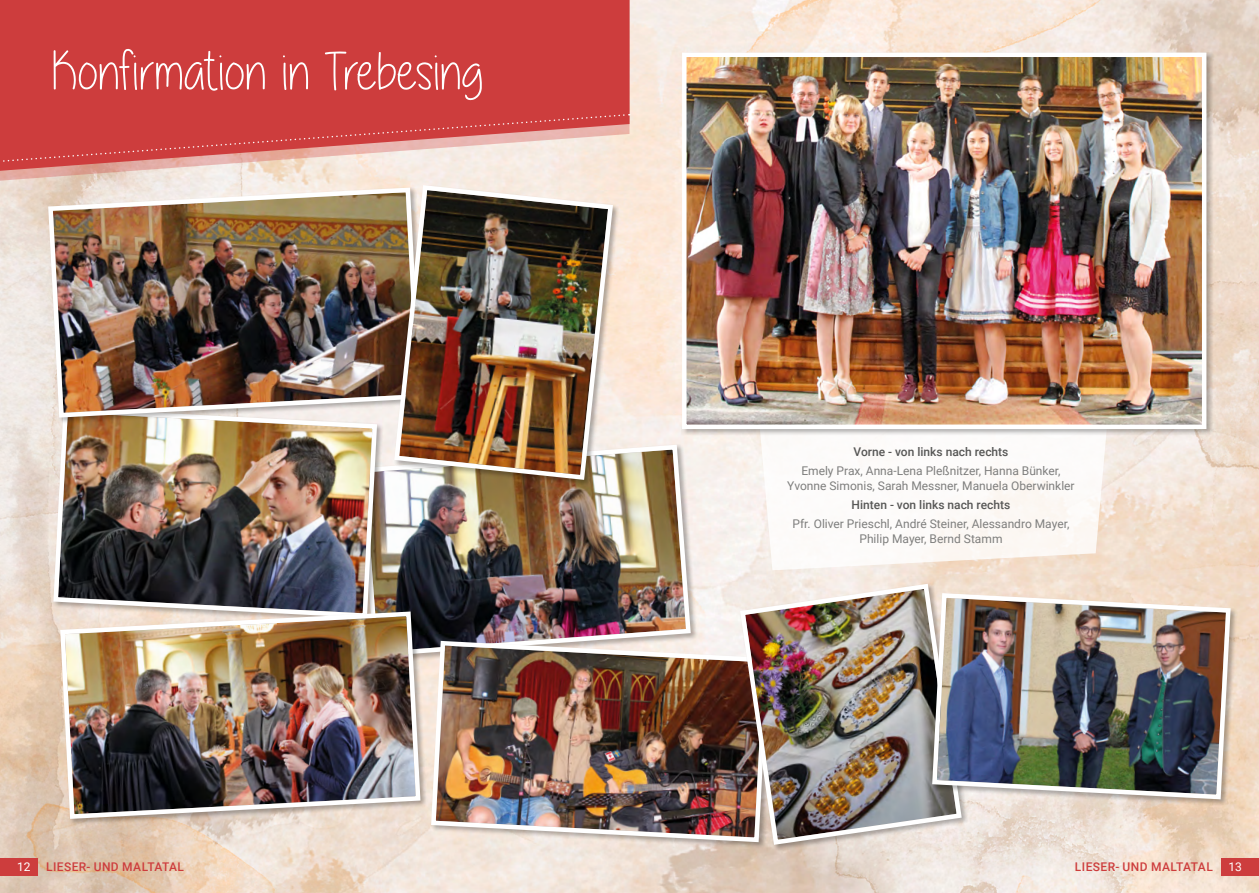
<style>
.page{position:relative;width:1259px;height:893px;background:#fff}
.page>*{position:absolute;margin:0;border:0;box-sizing:border-box;transform-origin:0 0}
.t1{font:54px "Alittlesunshine";letter-spacing:.01em;color:#fff}
.t2{font:12px/15px "Roboto";color:#7e7e7d;text-align:center}
.t3{font:500 12px "Roboto";color:#575756}
.t4{font:500 12px "Roboto";letter-spacing:.035em;color:#cd3d3d}
.t5{font:12px "Roboto";color:#fff}
</style>
<div class="page">
<img style="left:0;top:0;width:1259px;height:893px">
<svg style="left:756px;top:436px;width:355px;height:134px"></svg>
<svg style="left:0;top:0;width:629px;height:185px;background:#d25351"></svg>
<svg style="left:0;top:113px;width:630px;height:53px;background:#d97370"></svg>
<img style="left:384px;top:442px;width:309px;height:217px">
<img style="left:51px;top:424px;width:328px;height:196px">
<img style="left:46px;top:185px;width:346px;height:235px">
<div style="left:393px;top:184px;width:227px;height:303px;background:#000;opacity:.3"></div>
<img style="left:392px;top:183px;width:223px;height:299px">
<div style="left:430px;top:640px;width:345px;height:209px;background:#000;opacity:.3"></div>
<img style="left:429px;top:638px;width:308px;height:206px">
<div style="left:59px;top:611px;width:369px;height:215px;background:#000;opacity:.3"></div>
<img style="left:58px;top:609px;width:365px;height:212px">
<div style="left:681px;top:52px;width:532px;height:384px;background:#000;opacity:.3"></div>
<img style="left:680px;top:50px;width:528px;height:381px">
<img style="left:737px;top:581px;width:227px;height:266px">
<div style="left:931px;top:592px;width:306px;height:214px;background:#000;opacity:.3"></div>
<img style="left:930px;top:591px;width:303px;height:211px">
<div style="left:0;top:858px;width:37px;height:17px;background:#cd3d3d"></div>
<div style="left:1221px;top:858px;width:38px;height:17px;background:#cd3d3d"></div>
<h1 class="t1" style="left:51px;top:43px;width:432px">Konfirmation in Trebesing</h1>
<p class="t3" style="left:853px;top:443px;width:156px">Vorne - von links nach rechts</p>
<p class="t2" style="left:787px;top:463px;width:289px">Emely Prax, Anna-Lena Pleßnitzer, Hanna Bünker,<br>Yvonne Simonis, Sarah Messner, Manuela Oberwinkler</p>
<p class="t3" style="left:851px;top:496px;width:160px">Hinten - von links nach rechts</p>
<p class="t2" style="left:792px;top:516px;width:278px">Pfr. Oliver Prieschl, André Steiner, Alessandro Mayer,<br>Philip Mayer, Bernd Stamm</p>
<p class="t5" style="left:17px;top:858px;width:15px">12</p>
<p class="t4" style="left:46px;top:858px;width:139px">LIESER- UND MALTATAL</p>
<p class="t4" style="left:1075px;top:858px;width:139px">LIESER- UND MALTATAL</p>
<p class="t5" style="left:1228px;top:858px;width:15px">13</p>
</div>
